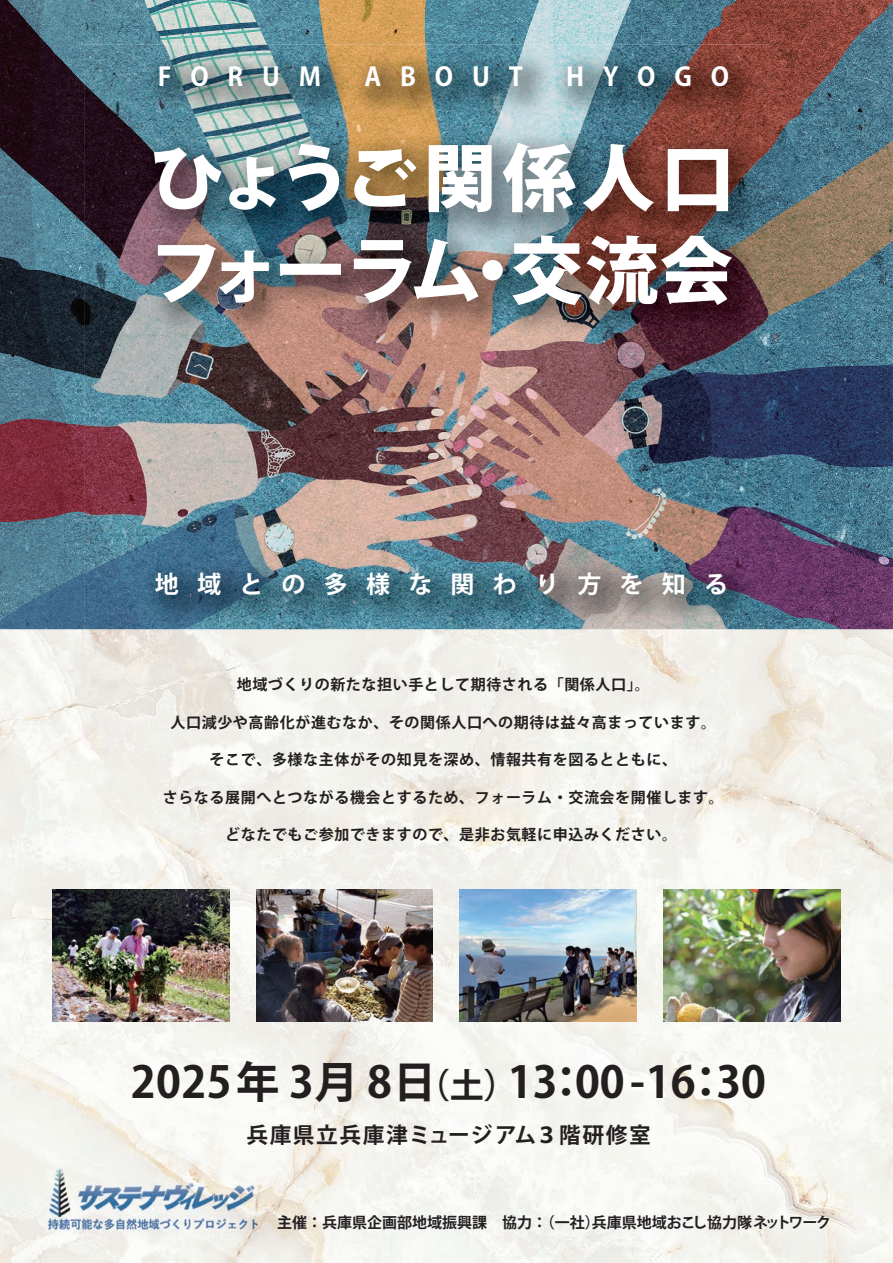
<style>
.page{position:relative;width:893px;height:1263px;background:#fff}
.page>*{position:absolute;margin:0;border:0;box-sizing:border-box;transform-origin:0 0}
.t1{font:800 73.2px/93px "Koz Go Pr 6 N";letter-spacing:-.02em;color:#fff}
.t2{font:700 43.5px "Koz Go Pr 6 N";letter-spacing:.01em;color:#231f20}
.t3{font:700 25.5px "Koz Go Pr 6 N";letter-spacing:.74em;color:#fff}
.t4{font:700 24px "Koz Go Pr 6 N";letter-spacing:.76em;color:#fff}
.t5{font:700 21.75px "Koz Go Pr 6 N";letter-spacing:.07em;color:#231f20}
.t6{font:700 15px "Koz Go Pr 6 N";letter-spacing:.04em;color:#231f20}
.t7{font:700 15px "Koz Go Pr 6 N";color:#231f20}
.s1{font-size:34.2px}
</style>
<div class="page">
<img style="left:0;top:629px;width:367px;height:634px">
<img style="left:367px;top:634px;width:368px;height:629px">
<img style="left:735px;top:629px;width:158px;height:634px">
<img style="left:43px;top:1163px;width:218px;height:70px">
<img style="left:0;top:0;width:893px;height:629px">
<img style="left:53px;top:889px;width:176px;height:132px">
<img style="left:256px;top:889px;width:177px;height:132px">
<img style="left:460px;top:889px;width:176px;height:132px">
<img style="left:664px;top:889px;width:176px;height:132px">
<img style="left:85px;top:629px;width:684px;height:5px">
<img style="left:85px;top:44px;width:684px;height:106px">
<img style="left:85px;top:150px;width:52px;height:479px">
<img style="left:717px;top:150px;width:52px;height:479px">
<img style="left:137px;top:350px;width:580px;height:279px">
<img style="left:150px;top:568px;width:599px;height:56px">
<img style="left:153px;top:59px;width:598px;height:58px">
<img style="left:99px;top:136px;width:656px;height:214px">
<h3 class="t3" style="left:158px;top:62px;width:165px">FORUM</h3>
<h3 class="t3" style="left:364px;top:62px;width:160px">ABOUT</h3>
<h3 class="t3" style="left:566px;top:62px;width:165px">HYOGO</h3>
<h1 class="t1" style="left:150px;top:133px;width:586px">ひょうご関係人口フォーラム・交流会</h1>
<h3 class="t4" style="left:155px;top:571px;width:575px">地域との多様な関わり方を知る</h3>
<p class="t6" style="left:237px;top:676px;width:415px">地域づくりの新たな担い手として期待される「関係人口」。</p>
<p class="t6" style="left:171px;top:714px;width:547px">人口減少や高齢化が進むなか、その関係人口への期待は益々高まっています。</p>
<p class="t6" style="left:210px;top:751px;width:469px">そこで、多様な主体がその知見を深め、情報共有を図るとともに、</p>
<p class="t6" style="left:163px;top:789px;width:563px">さらなる展開へとつながる機会とするため、フォーラム・交流会を開催します。</p>
<p class="t6" style="left:210px;top:826px;width:469px">　どなたでもご参加できますので、是非お気軽に申込みください。</p>
<h2 class="t2" style="left:131px;top:1058px;width:637px">2025年 3月 8日<span class="s1">（土）</span>13：00 -16：30</h2>
<h3 class="t5" style="left:246px;top:1122px;width:406px">兵庫県立兵庫津ミュージアム３階研修室</h3>
<p class="t7" style="left:277px;top:1214px;width:556px">主催：兵庫県企画部地域振興課　協力：（一社）兵庫県地域おこし協力隊ネットワーク</p>
</div>
